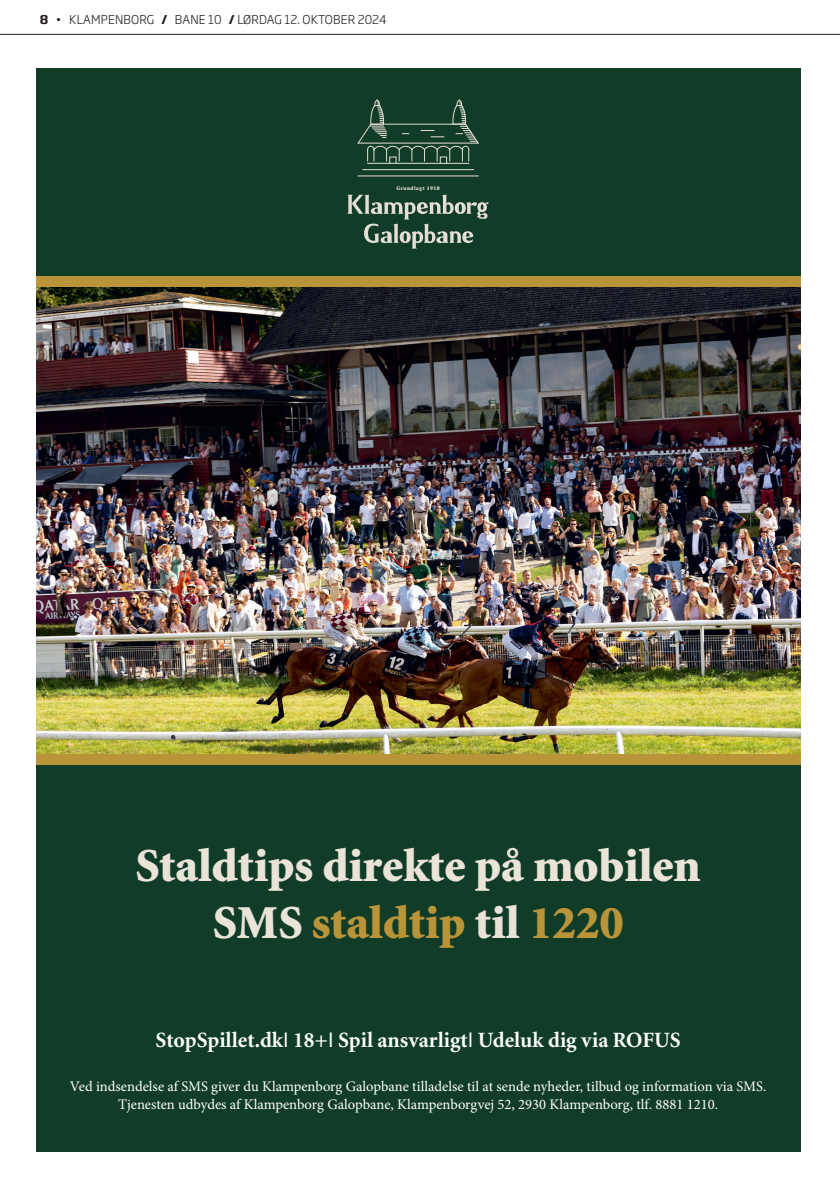
<style>
.page{position:relative;width:840px;height:1191px;background:#fff}
.page>*{position:absolute;margin:0;border:0;box-sizing:border-box;transform-origin:0 0}
.t1{font:900 47.4px/56.4px "Minion";color:#e9e3d8;text-align:center}
.t2{font:700 21.8px "Minion";color:#fff}
.t3{font:14.6px/18.2px "Minion Pro";color:#fff;text-align:center}
.t4{font:300 12px "Soho Gothic Pro";letter-spacing:.015em;color:#231f20}
.t5{font:700 5.6px "Spinoza Pro";letter-spacing:.08em;color:#e4ded4}
.s1{font-weight:700}
.s2{color:#ba9439}
</style>
<div class="page">
<hr style="left:0;top:34px;width:839px;height:1px;background:#231f20">
<div style="left:36px;top:68px;width:763px;height:1083px;background:#113d28"></div>
<hr style="left:367px;top:163px;width:101px;height:1px;background:#e4ded4">
<hr style="left:362px;top:169px;width:111px;height:1px;background:#e4ded4">
<hr style="left:358px;top:175px;width:120px;height:1px;background:#e4ded4">
<svg style="left:347px;top:195px;width:141px;height:53px"></svg>
<div style="left:389px;top:157px;width:7px;height:7px;border:1px solid #e4ded4"></div>
<div style="left:439px;top:157px;width:8px;height:7px;border:1px solid #e4ded4"></div>
<svg style="left:357px;top:99px;width:122px;height:62px"></svg>
<img style="left:36px;top:286px;width:763px;height:468px">
<div style="left:36px;top:276px;width:763px;height:10px;background:#ba9439"></div>
<div style="left:36px;top:754px;width:763px;height:10px;background:#ba9439"></div>
<p class="t4" style="left:40px;top:10px;width:348px"><span class="s1">8</span> • KLAMPENBORG <span class="s1">/</span> BANE 10 <span class="s1">/</span> LØRDAG 12. OKTOBER 2024</p>
<p class="t5" style="left:396px;top:185px;width:45px">Grundlagt 1910</p>
<p class="t1" style="left:135px;top:839px;width:566px">Staldtips direkte på mobilen<br>SMS <span class="s2">staldtip</span> til <span class="s2">1220</span></p>
<p class="t2" style="left:155px;top:1028px;width:526px">StopSpillet.dk| 18+| Spil ansvarligt| Udeluk dig via ROFUS</p>
<p class="t3" style="left:70px;top:1077px;width:697px">Ved indsendelse af SMS giver du Klampenborg Galopbane tilladelse til at sende nyheder, tilbud og information via SMS.<br>Tjenesten udbydes af Klampenborg Galopbane, Klampenborgvej 52, 2930 Klampenborg, tlf. 8881 1210.</p>
</div>
